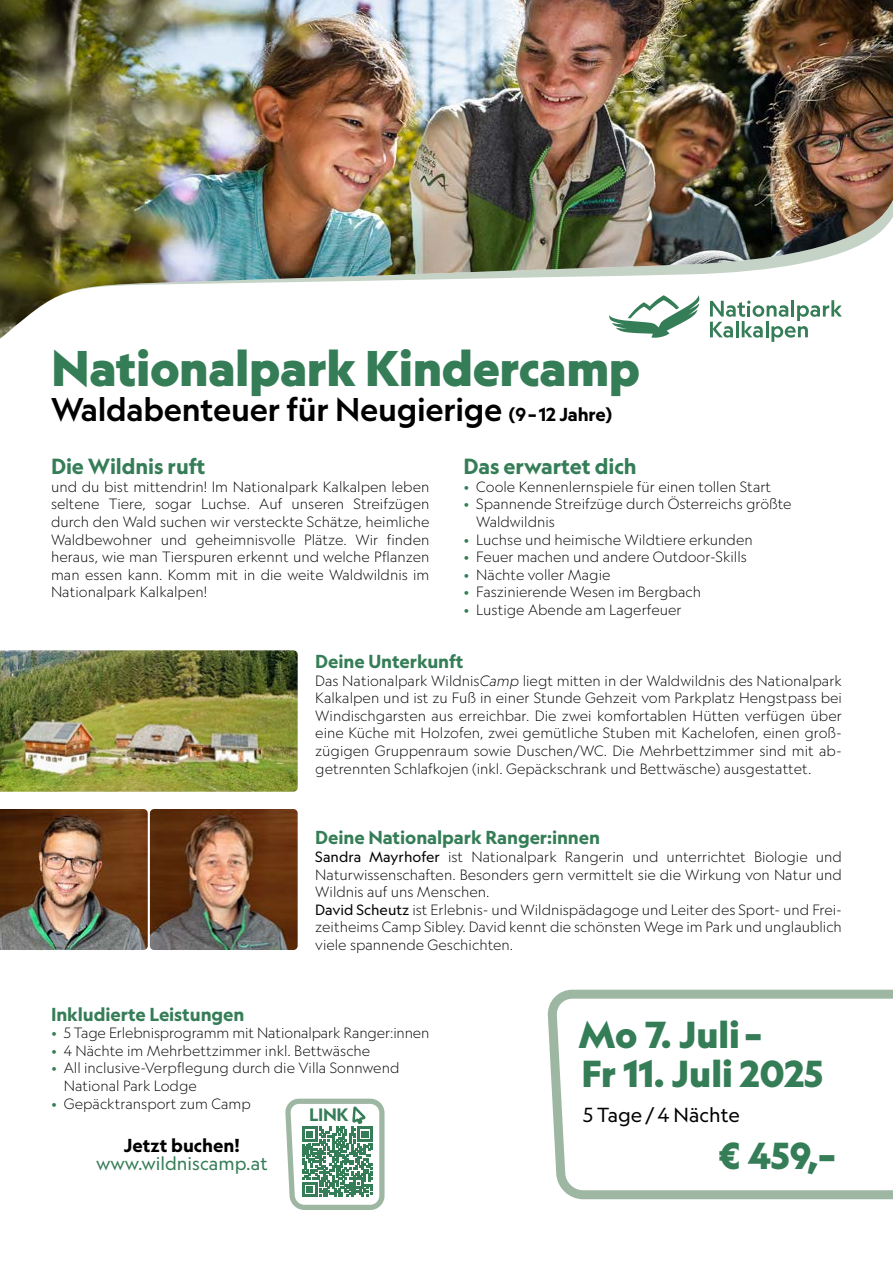
<style>
.page{position:relative;width:893px;height:1263px;background:#fff}
.page>*{position:absolute;margin:0;border:0;box-sizing:border-box;transform-origin:0 0}
.h1-Titel{font:900 48px "Geograph";letter-spacing:-.01em;color:#357d57}
.p-Fließtext_-Raster{font:900 36px/39px "Geograph";color:#357d57}
.p-Untertitel{font:500 31.5px "Geograph";letter-spacing:-.01em;color:#000}
.h2-Überschrift{font:700 21px "Geograph";letter-spacing:-.005em;color:#357d57}
.p-Fließtext_-Raster-2{font:19.5px "Geograph";color:#000}
.h3-Unter-Überschrift{font:700 18px "Geograph";letter-spacing:-.005em;color:#357d57}
.p-Fließtext_-Raster-3{font:18px/18px "Geograph";color:#357d57;text-align:center}
.p-Info_QR_Code{font:700 17.25px "Geograph";color:#357d57}
.p-Fließtext_Raster{font:300 14.25px/17.5px "Geograph";color:#000;text-align:justify}
.s1{font-weight:700;font-size:18px}
.s2{color:#357d57}
.s3{font-style:italic}
.s4{font-weight:400}
.s5{font-weight:700;color:#000}
</style>
<div class="page">
<img style="left:0;top:0;width:893px;height:339px">
<img style="left:0;top:650px;width:298px;height:142px">
<img style="left:150px;top:809px;width:148px;height:141px">
<img style="left:0;top:809px;width:148px;height:141px">
<svg style="left:552px;top:989px;width:341px;height:211px"></svg>
<svg style="left:287px;top:1098px;width:98px;height:112px"></svg>
<h1 class="h1-Titel" style="left:51px;top:336px;width:591px">Nationalpark Kindercamp</h1>
<p class="p-Untertitel" style="left:51px;top:389px;width:563px">Waldabenteuer für Neugierige <span class="s1">(9–12 Jahre)</span></p>
<h2 class="h2-Überschrift" style="left:51px;top:453px;width:156px">Die Wildnis ruft</h2>
<p class="p-Fließtext_Raster" style="left:51px;top:477px;width:380px">und du bist mittendrin! Im Nationalpark Kalkalpen leben seltene Tiere, sogar Luchse. Auf unseren Streifzügen durch den Wald suchen wir versteckte Schätze, heimliche Waldbewohner und geheimnisvolle Plätze. Wir finden heraus, wie man Tierspuren erkennt und welche Pflanzen man essen kann. Komm mit in die weite Waldwildnis im Nationalpark Kalkalpen!</p>
<h2 class="h2-Überschrift" style="left:463px;top:453px;width:175px">Das erwartet dich</h2>
<p class="p-Fließtext_Raster" style="left:463px;top:478px;width:309px"><span class="s2">•</span> Coole Kennenlernspiele für einen tollen Start</p>
<p class="p-Fließtext_Raster" style="left:476px;top:495px;width:317px;text-indent:-13px"><span class="s2">•</span> Spannende Streifzüge durch Österreichs größte<br>Waldwildnis</p>
<p class="p-Fließtext_Raster" style="left:463px;top:530px;width:291px"><span class="s2">•</span> Luchse und heimische Wildtiere erkunden</p>
<p class="p-Fließtext_Raster" style="left:463px;top:548px;width:285px"><span class="s2">•</span> Feuer machen und andere Outdoor-Skills</p>
<p class="p-Fließtext_Raster" style="left:463px;top:566px;width:149px"><span class="s2">•</span> Nächte voller Magie</p>
<p class="p-Fließtext_Raster" style="left:463px;top:583px;width:239px"><span class="s2">•</span> Faszinierende Wesen im Bergbach</p>
<p class="p-Fließtext_Raster" style="left:463px;top:601px;width:220px"><span class="s2">•</span> Lustige Abende am Lagerfeuer</p>
<h3 class="h3-Unter-Überschrift" style="left:315px;top:650px;width:150px">Deine Unterkunft</h3>
<p class="p-Fließtext_Raster" style="left:315px;top:671px;width:528px">Das Nationalpark Wildnis<span class="s3">Camp</span> liegt mitten in der Waldwildnis des Nationalpark Kalkalpen und ist zu Fuß in einer Stunde Gehzeit vom Parkplatz Hengstpass bei Windischgarsten aus erreichbar. Die zwei komfortablen Hütten verfügen über eine Küche mit Holzofen, zwei gemütliche Stuben mit Kachelofen, einen groß&shy;zügigen Gruppenraum sowie Duschen/WC. Die Mehrbettzimmer sind mit ab&shy;getrennten Schlafkojen (inkl. Gepäckschrank und Bettwäsche) ausgestattet.</p>
<h3 class="h3-Unter-Überschrift" style="left:315px;top:826px;width:286px">Deine Nationalpark Ranger:innen</h3>
<p class="p-Fließtext_Raster" style="left:315px;top:848px;width:528px"><span class="s4">Sandra Mayrhofer</span> ist Nationalpark Rangerin und unterrichtet Biologie und Naturwissenschaften. Besonders gern vermittelt sie die Wirkung von Natur und Wildnis auf uns Menschen.</p>
<p class="p-Fließtext_Raster" style="left:315px;top:901px;width:528px"><span class="s4">David Scheutz</span> ist Erlebnis- und Wildnispädagoge und Leiter des Sport- und Frei&shy;zeitheims Camp Sibley. David kennt die schönsten Wege im Park und unglaublich viele spannende Geschichten.</p>
<h3 class="h3-Unter-Überschrift" style="left:51px;top:1002px;width:195px">Inkludierte Leistungen</h3>
<p class="p-Fließtext_Raster" style="left:51px;top:1024px;width:380px"><span class="s2">•</span> 5 Tage Erlebnisprogramm mit Nationalpark Ranger:innen</p>
<p class="p-Fließtext_Raster" style="left:51px;top:1042px;width:321px"><span class="s2">•</span> 4 Nächte im Mehrbettzimmer inkl. Bettwäsche</p>
<p class="p-Fließtext_Raster" style="left:64px;top:1059px;width:337px;text-indent:-13px"><span class="s2">•</span> All inclusive-Verpflegung durch die Villa Sonnwend<br>National Park Lodge</p>
<p class="p-Fließtext_Raster" style="left:51px;top:1094px;width:201px"><span class="s2">•</span> Gepäcktransport zum Camp</p>
<p class="p-Info_QR_Code" style="left:309px;top:1104px;width:41px">LINK</p>
<p class="p-Fließtext_-Raster-3" style="left:96px;top:1136px;width:173px"><span class="s5">Jetzt buchen! </span>www.wildniscamp.at</p>
<p class="p-Fließtext_-Raster" style="left:578px;top:1014px;width:246px">Mo 7. Juli –<br>Fr 11. Juli 2025</p>
<p class="p-Fließtext_-Raster-2" style="left:583px;top:1103px;width:158px">5 Tage/4 Nächte</p>
<p class="p-Fließtext_-Raster" style="left:718px;top:1135px;width:119px">€ 459,–</p>
</div>
